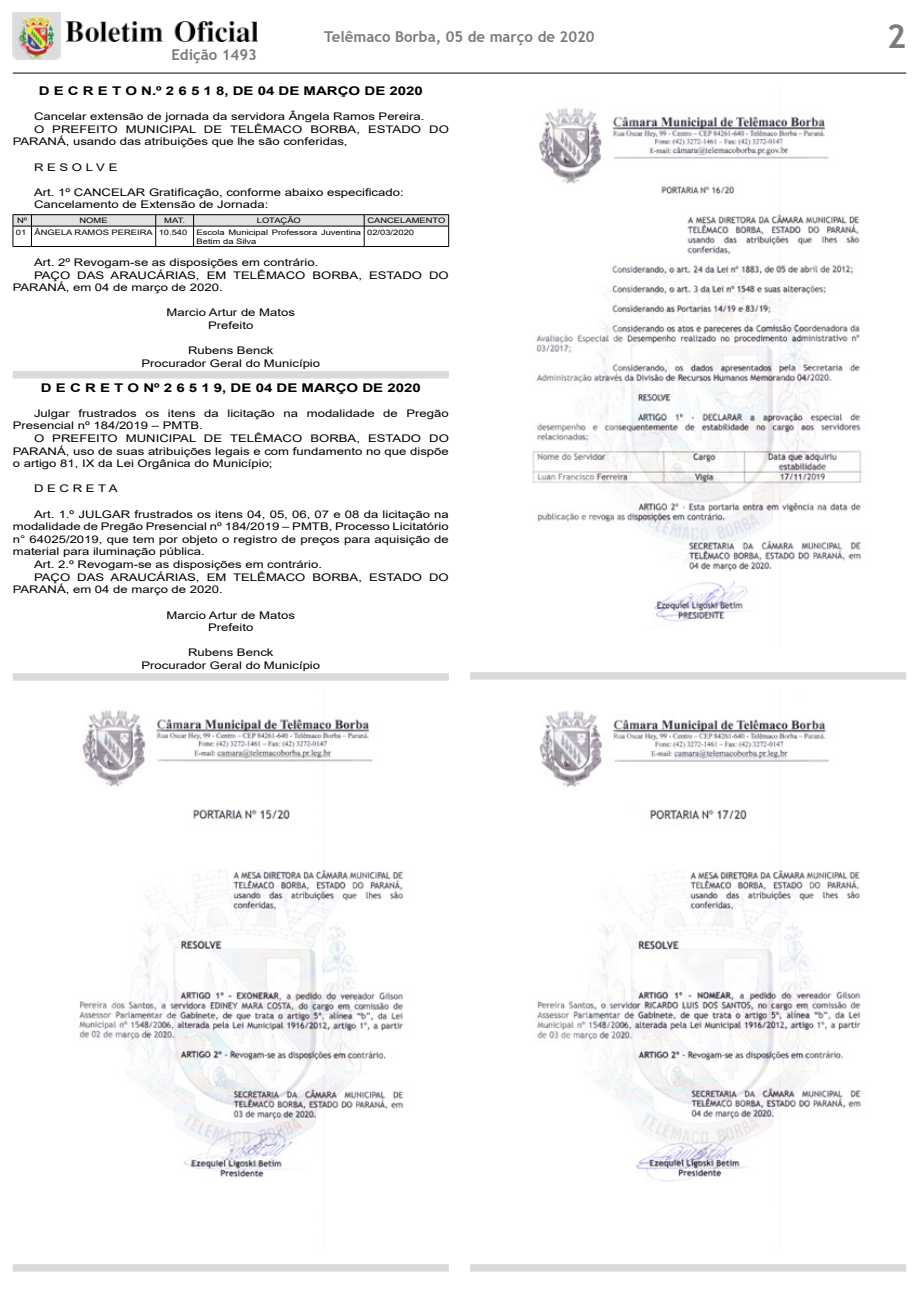
<style>
.page{position:relative;width:919px;height:1289px;background:#fff}
.page>*{position:absolute;margin:0;border:0;box-sizing:border-box;transform-origin:0 0}
.t1{font:700 33px "Trebuchet MS";color:#7c7b7b}
.t2{font:700 15px "Trebuchet MS";color:#7c7b7b}
.t3{font:700 12px "Arial";color:#000;scale:1.25 1}
.t4{font:10.5px/12.6px "Arial";color:#000;text-align:center;scale:1.25 1}
.t5{font:7.5px/9px "Arial";color:#000;scale:1.25 1}
</style>
<div class="page">
<img style="left:13px;top:13px;width:47px;height:47px">
<img style="left:66px;top:21px;width:191px;height:21px">
<hr style="left:13px;top:73px;width:893px;height:1px;background:#000">
<svg style="left:13px;top:214px;width:436px;height:33px"></svg>
<hr style="left:31px;top:246px;width:125px;height:1px;background:#000">
<hr style="left:156px;top:246px;width:37px;height:1px;background:#000">
<hr style="left:193px;top:246px;width:171px;height:1px;background:#000">
<hr style="left:364px;top:246px;width:85px;height:1px;background:#000">
<div style="left:13px;top:673px;width:436px;height:7px;background:#dadada"></div>
<div style="left:13px;top:371px;width:436px;height:7px;background:#dadada"></div>
<img style="left:79px;top:710px;width:325px;height:468px">
<img style="left:532px;top:107px;width:330px;height:515px">
<img style="left:537px;top:710px;width:324px;height:472px">
<div style="left:13px;top:1263px;width:436px;height:8px;background:#dadada"></div>
<div style="left:470px;top:1263px;width:436px;height:8px;background:#dadada"></div>
<div style="left:470px;top:672px;width:436px;height:7px;background:#dadada"></div>
<h2 class="t2" style="left:324px;top:27px;width:272px">Telêmaco Borba, 05 de março de 2020</h2>
<h1 class="t1" style="left:886px;top:16px;width:21px">2</h1>
<h2 class="t2" style="left:171px;top:45px;width:87px">Edição 1493</h2>
<p class="t3" style="left:39px;top:82px;width:309px">D E C R E T O N.º 2 6 5 1 8, DE 04 DE MARÇO DE 2020</p>
<p class="t4" style="left:34px;top:110px;width:314px">Cancelar extensão de jornada da servidora Ângela Ramos Pereira.</p>
<p class="t4" style="left:34px;top:123px;width:333px">O PREFEITO MUNICIPAL DE TELÊMACO BORBA, ESTADO DO</p>
<p class="t4" style="left:13px;top:135px;width:269px">PARANÁ, usando das atribuições que lhe são conferidas,</p>
<p class="t4" style="left:34px;top:161px;width:68px">R E S O L V E</p>
<p class="t4" style="left:34px;top:186px;width:297px;text-align:left">Art. 1º CANCELAR Gratificação, conforme abaixo especificado:<br>Cancelamento de Extensão de Jornada:</p>
<p class="t5" style="left:17px;top:216px;width:10px">Nº</p>
<p class="t5" style="left:79px;top:216px;width:24px">NOME</p>
<p class="t5" style="left:164px;top:216px;width:18px">MAT.</p>
<p class="t5" style="left:257px;top:216px;width:37px">LOTAÇÃO</p>
<p class="t5" style="left:367px;top:216px;width:64px">CANCELAMENTO</p>
<p class="t5" style="left:196px;top:227px;width:133px;text-indent:-181px">01 ÂNGELA RAMOS PEREIRA 10.540 Escola Municipal Professora Juventina<br>Betim da Silva</p>
<p class="t5" style="left:367px;top:227px;width:39px">02/03/2020</p>
<p class="t4" style="left:34px;top:256px;width:229px">Art. 2º Revogam-se as disposições em contrário.</p>
<p class="t4" style="left:34px;top:268px;width:333px">PAÇO DAS ARAUCÁRIAS, EM TELÊMACO BORBA, ESTADO DO</p>
<p class="t4" style="left:13px;top:281px;width:169px">PARANÁ, em 04 de março de 2020.</p>
<p class="t4" style="left:166px;top:306px;width:104px">Marcio Artur de Matos<br>Prefeito</p>
<p class="t4" style="left:141px;top:344px;width:144px">Rubens Benck<br>Procurador Geral do Município</p>
<p class="t3" style="left:41px;top:379px;width:305px">D E C R E T O Nº 2 6 5 1 9, DE 04 DE MARÇO DE 2020</p>
<p class="t4" style="left:13px;top:407px;width:350px;text-align:left;text-indent:21px">Julgar frustrados os itens da licitação na modalidade de Pregão<br>Presencial nº 184/2019 – PMTB.</p>
<p class="t4" style="left:13px;top:432px;width:350px;text-align:justify;text-indent:21px">O PREFEITO MUNICIPAL DE TELÊMACO BORBA, ESTADO DO PARANÁ, uso de suas atribuições legais e com fundamento no que dispõe o artigo 81, IX da Lei Orgânica do Município;</p>
<p class="t4" style="left:34px;top:482px;width:68px">D E C R E T A</p>
<p class="t4" style="left:34px;top:507px;width:333px">Art. 1.º JULGAR frustrados os itens 04, 05, 06, 07 e 08 da licitação na</p>
<p class="t4" style="left:13px;top:520px;width:350px">modalidade de Pregão Presencial nº 184/2019 – PMTB, Processo Licitatório</p>
<p class="t4" style="left:13px;top:533px;width:350px">n° 64025/2019, que tem por objeto o registro de preços para aquisição de</p>
<p class="t4" style="left:13px;top:545px;width:155px">material para iluminação pública.</p>
<p class="t4" style="left:34px;top:558px;width:232px">Art. 2.º Revogam-se as disposições em contrário.</p>
<p class="t4" style="left:34px;top:570px;width:333px">PAÇO DAS ARAUCÁRIAS, EM TELÊMACO BORBA, ESTADO DO</p>
<p class="t4" style="left:13px;top:583px;width:169px">PARANÁ, em 04 de março de 2020.</p>
<p class="t4" style="left:166px;top:608px;width:104px">Marcio Artur de Matos<br>Prefeito</p>
<p class="t4" style="left:141px;top:646px;width:144px">Rubens Benck<br>Procurador Geral do Município</p>
</div>
